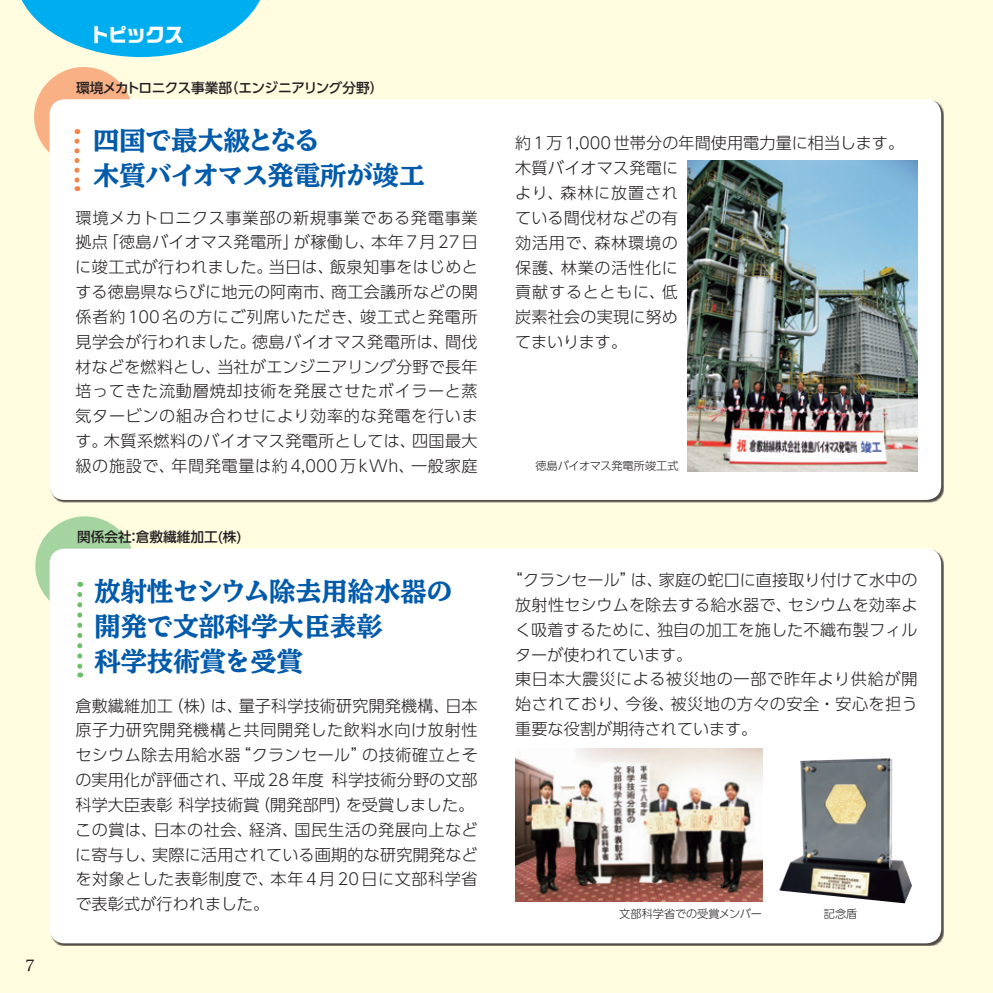
<style>
.page{position:relative;width:993px;height:993px;background:#fff}
.page>*{position:absolute;margin:0;border:0;box-sizing:border-box;transform-origin:0 0}
.t1{font:800 26.25px/35px "TBUD Min Std";color:#015aaa}
.t2{font:700 19.25px "Ro G San Srf Std";letter-spacing:-.03em;color:#fff}
.t3{font:300 16.1px/24.8px "UD Shin Go Pro";letter-spacing:.015em;color:#231f20}
.t4{font:500 14.88px "UD Reimin Pro";color:#231f20}
.t5{font:500 13.65px "UD Shin Go Pro";letter-spacing:-.04em;color:#231f20}
.t6{font:500 13.65px "UD Shin Go Pro";letter-spacing:-.015em;color:#231f20}
.t7{font:300 11.2px "UD Shin Go Pro";color:#231f20}
</style>
<div class="page">
<div style="left:0;top:0;width:992px;height:992px;background:#fffce0"></div>
<div style="left:35px;top:516px;width:100px;height:99px;background:#a6d4a0;border-radius:50%"></div>
<div style="left:34px;top:67px;width:99px;height:99px;background:#f9b084;border-radius:50%"></div>
<div style="left:50px;top:548px;width:890px;height:395px;background:#fff;border-radius:15px"></div>
<div style="left:50px;top:99px;width:890px;height:401px;background:#fff;border-radius:15px"></div>
<svg style="left:77px;top:594px;width:5px;height:83px"></svg>
<img style="left:515px;top:748px;width:247px;height:153px">
<img style="left:779px;top:758px;width:132px;height:145px">
<img style="left:687px;top:160px;width:230px;height:312px">
<svg style="left:74px;top:141px;width:5px;height:50px"></svg>
<svg style="left:21px;top:0;width:239px;height:57px"></svg>
<p class="t4" style="left:26px;top:953px;width:11px">7</p>
<p class="t2" style="left:91px;top:22px;width:95px">トピックス</p>
<p class="t5" style="left:76px;top:76px;width:309px">環境メカトロニクス事業部（エンジニアリング分野）</p>
<h1 class="t1" style="left:93px;top:123px;width:333px">四国で最大級となる<br>木質バイオマス発電所が竣工</h1>
<p class="t3" style="left:75px;top:204px;width:404px;text-align:justify">環境メカトロニクス事業部の新規事業である発電事業拠点「徳島バイオマス発電所」が稼働し、本年7月27日に竣工式が行われました。当日は、飯泉知事をはじめとする徳島県ならびに地元の阿南市、商工会議所などの関係者約100名の方にご列席いただき、竣工式と発電所見学会が行われました。徳島バイオマス発電所は、間伐材などを燃料とし、当社がエンジニアリング分野で長年培ってきた流動層焼却技術を発展させたボイラーと蒸気タービンの組み合わせにより効率的な発電を行います。木質系燃料のバイオマス発電所としては、四国最大級の施設で、年間発電量は約4,000万kWh、一般家庭</p>
<p class="t6" style="left:77px;top:525px;width:166px">関係会社：倉敷繊維加工(株)</p>
<h1 class="t1" style="left:95px;top:574px;width:359px">放射性セシウム除去用給水器の開発で文部科学大臣表彰<br>科学技術賞を受賞</h1>
<p class="t3" style="left:75px;top:692px;width:404px">倉敷繊維加工（株）は、量子科学技術研究開発機構、日本原子力研究開発機構と共同開発した飲料水向け放射性セシウム除去用給水器“クランセール”の技術確立とその実用化が評価され、平成28年度 科学技術分野の文部科学大臣表彰 科学技術賞（開発部門）を受賞しました。この賞は、日本の社会、経済、国民生活の発展向上などに寄与し、実際に活用されている画期的な研究開発などを対象とした表彰制度で、本年4月20日に文部科学省で表彰式が行われました。</p>
<p class="t3" style="left:515px;top:130px;width:390px">約1万1,000世帯分の年間使用電力量に相当します。木質バイオマス発電に<br>より、森林に放置され<br>ている間伐材などの有<br>効活用で、森林環境の<br>保護、林業の活性化に<br>貢献するとともに、低<br>炭素社会の実現に努め<br>てまいります。</p>
<p class="t7" style="left:535px;top:457px;width:145px">徳島バイオマス発電所竣工式</p>
<p class="t3" style="left:515px;top:567px;width:404px;text-indent:-8px">“クランセール”は、家庭の蛇口に直接取り付けて水中の放射性セシウムを除去する給水器で、セシウムを効率よく吸着するために、独自の加工を施した不織布製フィルターが使われています。<br>東日本大震災による被災地の一部で昨年より供給が開始されており、今後、被災地の方々の安全・安心を担う重要な役割が期待されています。</p>
<p class="t7" style="left:619px;top:904px;width:144px">文部科学省での受賞メンバー</p>
<p class="t7" style="left:823px;top:904px;width:35px">記念盾</p>
</div>
